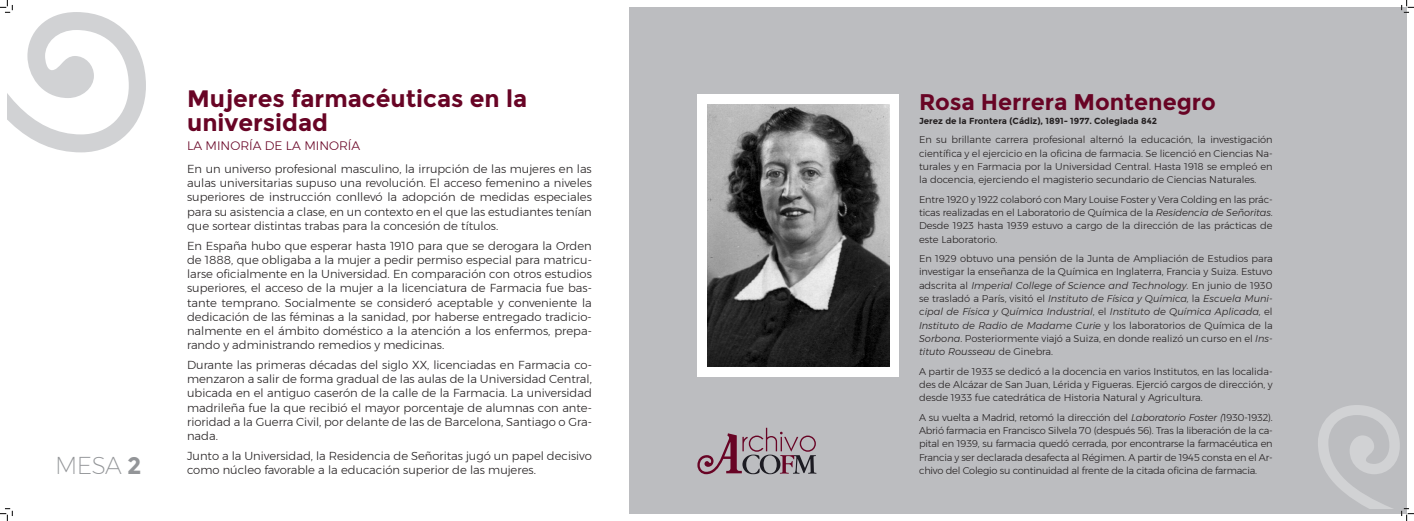
<style>
.page{position:relative;width:1414px;height:521px;background:#fff}
.page>*{position:absolute;margin:0;border:0;box-sizing:border-box;transform-origin:0 0}
.t1{font:700 23.8px/24.3px "Montserrat";color:#680425}
.t2{font:200 23.8px "Montserrat";color:#939598}
.t3{font:700 22.68px "Montserrat";color:#680425}
.t4{font:300 12.25px "Montserrat";color:#680425}
.t5{font:300 11.55px/14.1px "Montserrat";color:#231f20;text-align:justify}
.t6{font:300 9.8px/13.3px "Montserrat";color:#231f20;text-align:justify}
.t7{font:700 8.75px "Montserrat";color:#231f20}
.s1{font-weight:700}
.s2{font-style:italic}
</style>
<div class="page">
<div style="left:629px;top:7px;width:777px;height:506px;background:#bcbdc0"></div>
<div style="left:697px;top:94px;width:202px;height:283px;background:#fff"></div>
<img style="left:707px;top:105px;width:182px;height:261px">
<svg style="left:697px;top:428px;width:119px;height:46px"></svg>
<svg style="left:0;top:0;width:146px;height:152px"></svg>
<svg style="left:0;top:508px;width:13px;height:13px"></svg>
<svg style="left:1401px;top:0;width:13px;height:13px"></svg>
<svg style="left:1318px;top:405px;width:96px;height:116px"></svg>
<h1 class="t1" style="left:187px;top:87px;width:341px">Mujeres farmacéuticas en la universidad</h1>
<p class="t4" style="left:187px;top:136px;width:175px">LA MINORÍA DE LA MINORÍA</p>
<p class="t5" style="left:187px;top:162px;width:406px">En un universo profesional masculino, la irrupción de las mujeres en las aulas universitarias supuso una revolución. El acceso femenino a niveles superiores de instrucción conllevó la adopción de medidas especiales para su asistencia a clase, en un contexto en el que las estudiantes tenían que sortear distintas trabas para la concesión de títulos.</p>
<p class="t5" style="left:187px;top:238px;width:406px">En España hubo que esperar hasta 1910 para que se derogara la Orden de 1888, que obligaba a la mujer a pedir permiso especial para matricu&shy;larse oficialmente en la Universidad. En comparación con otros estudios superiores, el acceso de la mujer a la licenciatura de Farmacia fue bas&shy;tante temprano. Socialmente se consideró aceptable y conveniente la dedicación de las féminas a la sanidad, por haberse entregado tradicio&shy;nalmente en el ámbito doméstico a la atención a los enfermos, prepa&shy;rando y administrando remedios y medicinas.</p>
<p class="t5" style="left:187px;top:358px;width:406px">Durante las primeras décadas del siglo XX, licenciadas en Farmacia co&shy;menzaron a salir de forma gradual de las aulas de la Universidad Central, ubicada en el antiguo caserón de la calle de la Farmacia. La universidad madrileña fue la que recibió el mayor porcentaje de alumnas con ante&shy;rioridad a la Guerra Civil, por delante de las de Barcelona, Santiago o Gra&shy;nada.</p>
<p class="t5" style="left:187px;top:448px;width:406px">Junto a la Universidad, la Residencia de Señoritas jugó un papel decisivo</p>
<h1 class="t2" style="left:55px;top:448px;width:88px">MESA <span class="s1">2</span></h1>
<p class="t5" style="left:187px;top:463px;width:350px">como núcleo favorable a la educación superior de las mujeres.</p>
<h2 class="t3" style="left:919px;top:88px;width:298px">Rosa Herrera Montenegro</h2>
<p class="t7" style="left:919px;top:115px;width:240px">Jerez de la Frontera (Cádiz), 1891- 1977. Colegiada 842</p>
<p class="t6" style="left:919px;top:133px;width:355px">En su brillante carrera profesional alternó la educación, la investigación científica y el ejercicio en la oficina de farmacia. Se licenció en Ciencias Na&shy;turales y en Farmacia por la Universidad Central. Hasta 1918 se empleó en la docencia, ejerciendo el magisterio secundario de Ciencias Naturales.</p>
<p class="t6" style="left:919px;top:192px;width:355px">Entre 1920 y 1922 colaboró con Mary Louise Foster y Vera Colding en las prác&shy;ticas realizadas en el Laboratorio de Química de la <span class="s2">Residencia de Señoritas</span>.<br>Desde 1923 hasta 1939 estuvo a cargo de la dirección de las prácticas de este Laboratorio.</p>
<p class="t6" style="left:919px;top:251px;width:355px">En 1929 obtuvo una pensión de la Junta de Ampliación de Estudios para investigar la enseñanza de la Química en Inglaterra, Francia y Suiza. Estuvo adscrita al <span class="s2">Imperial College of Science and Technology</span>. En junio de 1930 se trasladó a París, visitó el <span class="s2">Instituto de Física y Química,</span> la <span class="s2">Escuela Muni&shy;cipal de Física y Química Industrial</span>, el <span class="s2">Instituto de Química Aplicada,</span> el <span class="s2">Instituto de Radio de Madame Curie</span> y los laboratorios de Química de la <span class="s2">Sorbona</span>. Posteriormente viajó a Suiza, en donde realizó un curso en el <span class="s2">Ins&shy;tituto Rousseau</span> de Ginebra.</p>
<p class="t6" style="left:919px;top:364px;width:355px">A partir de 1933 se dedicó a la docencia en varios Institutos, en las localida&shy;des de Alcázar de San Juan, Lérida y Figueras. Ejerció cargos de dirección, y desde 1933 fue catedrática de Historia Natural y Agricultura.</p>
<p class="t6" style="left:919px;top:410px;width:355px">A su vuelta a Madrid, retomó la dirección del <span class="s2">Laboratorio Foster (</span>1930-1932).<br>Abrió farmacia en Francisco Silvela 70 (después 56). Tras la liberación de la ca&shy;pital en 1939, su farmacia quedó cerrada, por encontrarse la farmacéutica en Francia y ser declarada desafecta al Régimen. A partir de 1945 consta en el Ar&shy;chivo del Colegio su continuidad al frente de la citada oficina de farmacia.</p>
</div>
